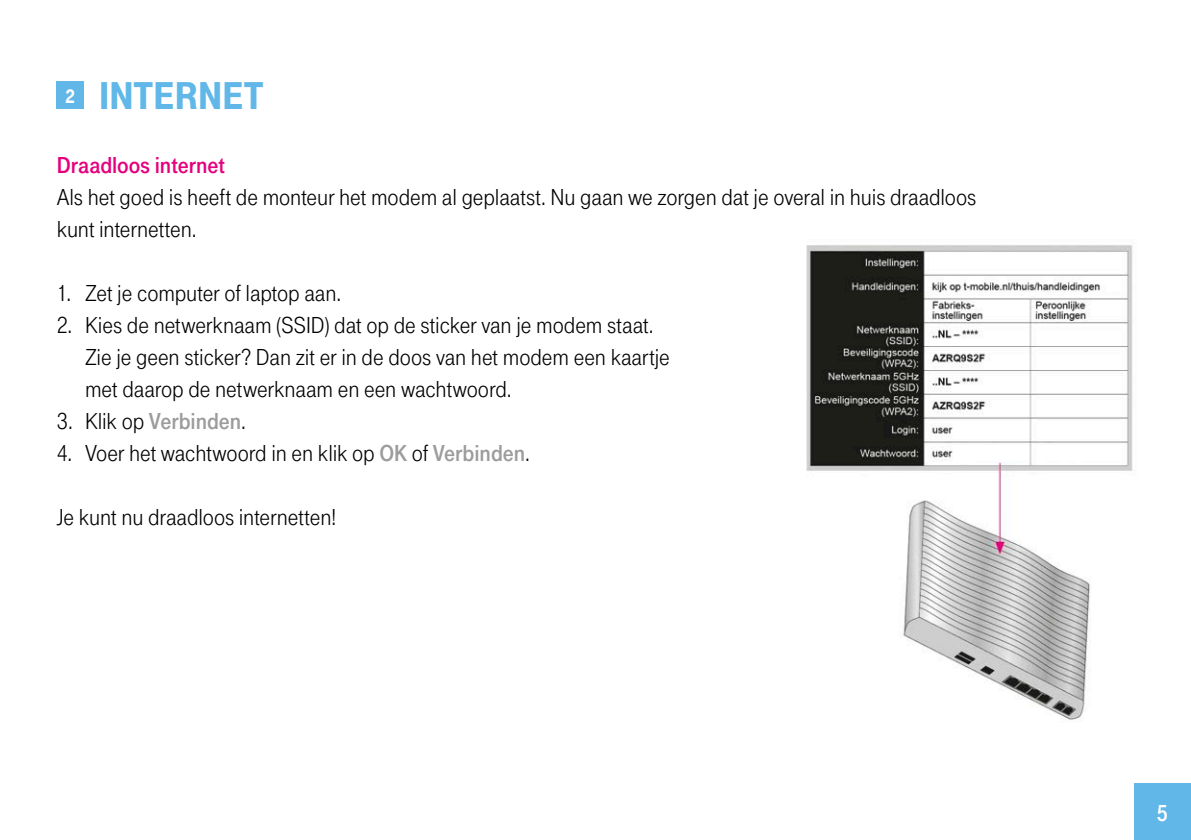
<style>
.page{position:relative;width:1191px;height:840px;background:#fff}
.page>*{position:absolute;margin:0;border:0;box-sizing:border-box;transform-origin:0 0}
.t1{font:900 40px "Tele Grotesk Headline";color:#61b8e8}
.t2{font:24px/32px "Tele Grotesk Norm";letter-spacing:-.005em;color:#000}
.t3{font:24px "Tele Grotesk Fett";color:#e5007d}
.t4{font:24px "Tele Grotesk Fett";color:#fff}
.Heading{font:900 20px "Tele Grotesk Headline";color:#fff}
.s1{font-family:"Tele Grotesk Fett";color:#9c9c9c}
</style>
<div class="page">
<img style="left:56px;top:81px;width:1077px;height:639px">
<div style="left:1134px;top:782px;width:57px;height:57px;background:#61b8e8"></div>
<div style="left:57px;top:81px;width:27px;height:28px;background:#61b8e8"></div>
<p class="Heading" style="left:66px;top:85px;width:11px">2</p>
<p class="t1" style="left:99px;top:73px;width:165px">INTERNET</p>
<p class="t3" style="left:57px;top:151px;width:169px">Draadloos internet</p>
<p class="t2" style="left:57px;top:181px;width:921px">Als het goed is heeft de monteur het modem al geplaatst. Nu gaan we zorgen dat je overal in huis draadloos kunt internetten.</p>
<p class="t2" style="left:57px;top:277px;width:286px">1. Zet je computer of laptop aan.</p>
<p class="t2" style="left:85px;top:309px;width:586px;text-indent:-28px">2. Kies de netwerknaam (SSID) dat op de sticker van je modem staat.<br>Zie je geen sticker? Dan zit er in de doos van het modem een kaartje met daarop de netwerknaam en een wachtwoord.</p>
<p class="t2" style="left:57px;top:405px;width:191px">3. Klik op <span class="s1">Verbinden</span>.</p>
<p class="t2" style="left:57px;top:437px;width:475px">4. Voer het wachtwoord in en klik op <span class="s1">OK</span> of <span class="s1">Verbinden</span>.</p>
<p class="t2" style="left:57px;top:501px;width:281px">Je kunt nu draadloos internetten!</p>
<p class="t4" style="left:1157px;top:799px;width:13px">5</p>
</div>
